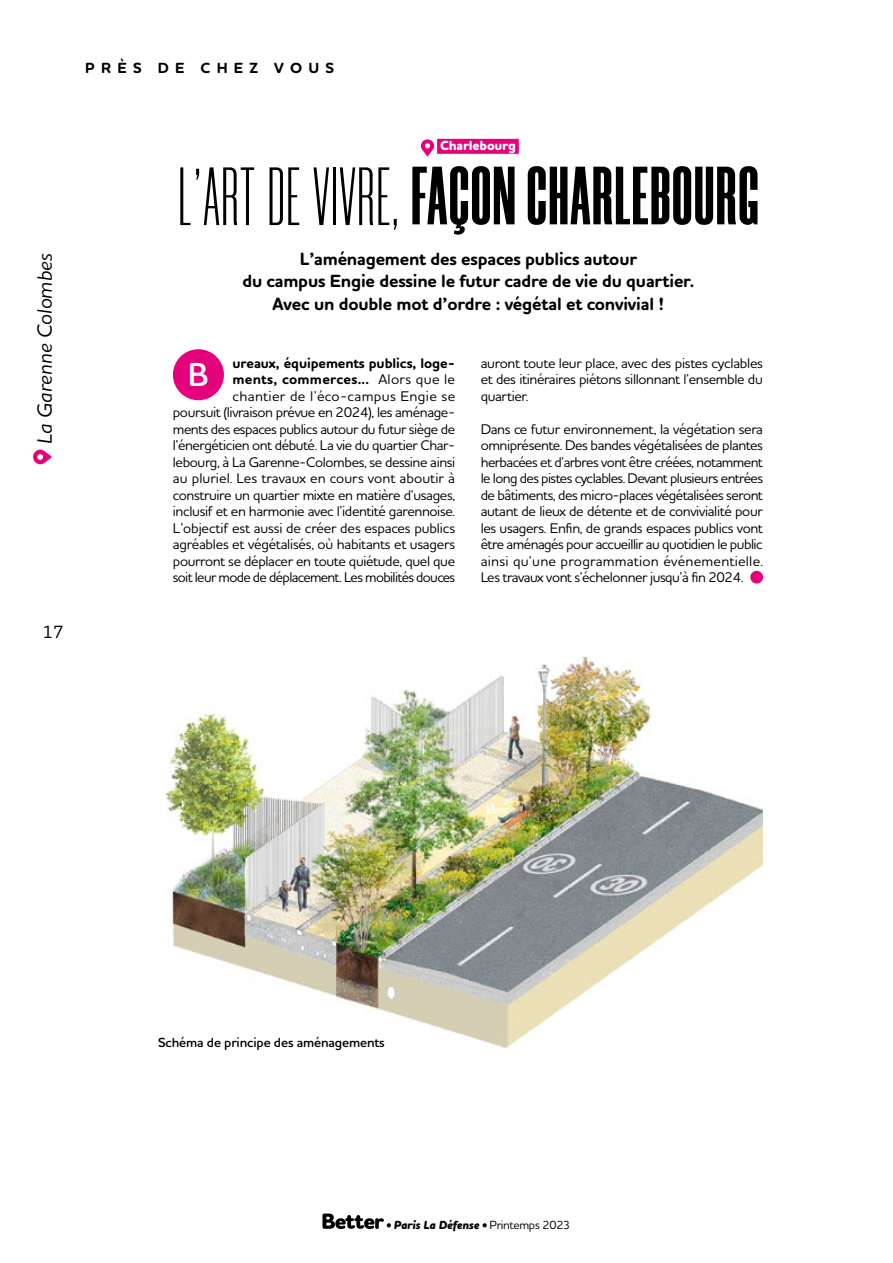
<style>
.page{position:relative;width:893px;height:1263px;background:#fff}
.page>*{position:absolute;margin:0;border:0;box-sizing:border-box;transform-origin:0 0}
.t1{font:800 82.5px "Morganite";letter-spacing:.02em;color:#000}
.t2{font:600 33.9px "Houschka Rounded";color:#fff}
.t3{font:italic 500 21px "Houschka Rounded";color:#000}
.t4{font:700 18px/22.5px "Houschka Rounded";letter-spacing:-.01em;color:#000;text-align:center}
.t5{font:500 18px "Houschka Rounded";color:#000}
.t6{font:700 15px "Houschka Rounded";letter-spacing:.415em;color:#000}
.t7{font:500 14.25px/16.5px "Houschka Rounded";letter-spacing:-.025em;color:#000;text-align:justify}
.t8{font:600 13.5px "Houschka Rounded";letter-spacing:-.01em;color:#000}
.t9{font:800 13.5px "Houschka Rounded";letter-spacing:-.01em;color:#fff}
.t10{font:italic 800 12px "Houschka Rounded";letter-spacing:-.02em;color:#000}
.s1{font-weight:300}
.s2{font-weight:700}
.s3{font-weight:500;font-style:normal}
</style>
<div class="page">
<svg style="left:33px;top:450px;width:19px;height:14px"></svg>
<div style="left:437px;top:139px;width:82px;height:15px;background:#e5007c"></div>
<svg style="left:421px;top:139px;width:13px;height:17px"></svg>
<div style="left:173px;top:349px;width:51px;height:51px;background:#e5007c;border-radius:50%"></div>
<div style="left:750px;top:571px;width:13px;height:12px;background:#e5007c;border-radius:50%"></div>
<img style="left:165px;top:656px;width:598px;height:393px">
<svg style="left:322px;top:1213px;width:69px;height:16px"></svg>
<svg style="left:482px;top:1223px;width:5px;height:4px"></svg>
<p class="t6" style="left:85px;top:58px;width:250px">PRÈS DE CHEZ VOUS</p>
<h3 class="t3" style="left:31px;top:444px;width:192px;rotate:-90deg">La Garenne Colombes</h3>
<p class="t5" style="left:42px;top:620px;width:23px">17</p>
<p class="t9" style="left:440px;top:137px;width:77px">Charlebourg</p>
<h1 class="t1" style="left:178px;top:153px;width:582px"><span class="s1">L’ART DE VIVRE,</span> FAÇON CHARLEBOURG</h1>
<p class="t4" style="left:242px;top:248px;width:454px">L’aménagement des espaces publics autour<br>du campus Engie dessine le futur cadre de vie du quartier.<br>Avec un double mot d’ordre : végétal et convivial !</p>
<p class="t7" style="left:173px;top:354px;width:284px;text-align:right"><span class="s2">ureaux, équipements publics, loge-<br>ments, commerces...</span> Alors que le<br>chantier de l’éco-campus Engie se<br>poursuit (livraison prévue en 2024), les aménage&shy;ments des espaces publics autour du futur siège de l’énergéticien ont débuté. La vie du quartier Char&shy;lebourg, à La Garenne-Colombes, se dessine ainsi au pluriel. Les travaux en cours vont aboutir à construire un quartier mixte en matière d’usages, inclusif et en harmonie avec l’identité garennoise.<br>L’objectif est aussi de créer des espaces publics agréables et végétalisés, où habitants et usagers pourront se déplacer en toute quiétude, quel que soit leur mode de déplacement. Les mobilités douces</p>
<p class="t7" style="left:481px;top:354px;width:284px">auront toute leur place, avec des pistes cyclables et des itinéraires piétons sillonnant l’ensemble du quartier.</p>
<h2 class="t2" style="left:188px;top:353px;width:23px">B</h2>
<p class="t7" style="left:481px;top:420px;width:284px">Dans ce futur environnement, la végétation sera omniprésente. Des bandes végétalisées de plantes herbacées et d’arbres vont être créées, notamment le long des pistes cyclables. Devant plusieurs entrées de bâtiments, des micro-places végétalisées seront autant de lieux de détente et de convivialité pour les usagers. Enfin, de grands espaces publics vont être aménagés pour accueillir au quotidien le public ainsi qu’une programmation événementielle.<br>Les travaux vont s’échelonner jusqu’à fin 2024.</p>
<p class="t8" style="left:158px;top:1034px;width:228px">Schéma de principe des aménagements</p>
<p class="t10" style="left:394px;top:1217px;width:178px">Paris La Défense <span class="s3">Printemps 2023</span></p>
</div>
